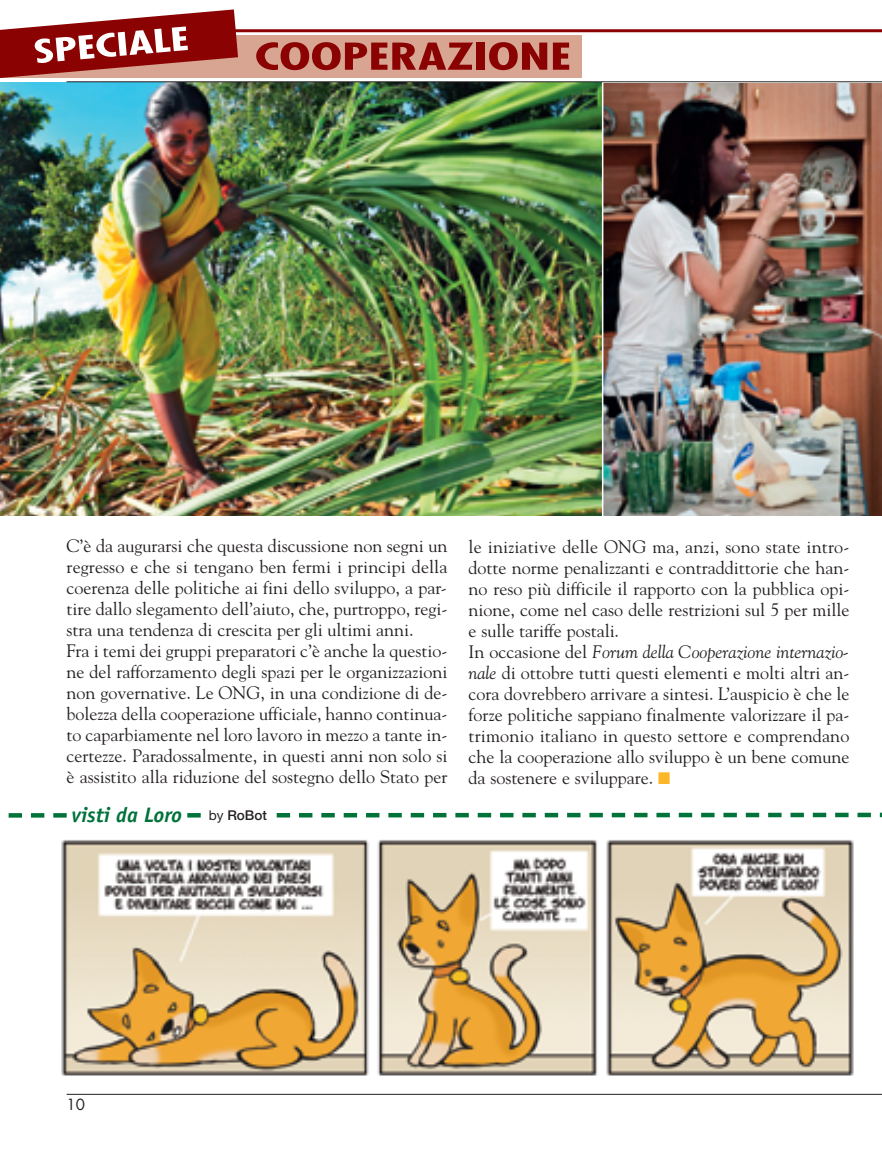
<style>
.page{position:relative;width:882px;height:1176px;background:#fff}
.page>*{position:absolute;margin:0;border:0;box-sizing:border-box;transform-origin:0 0}
.t1{font:700 condensed 36px "Futura";color:#8b0202;scale:1.5 1}
.t2{font:700 condensed 31.35px "Futura";color:#fff;scale:1.5 1}
.t3{font:italic 700 21px "Officina Sans";color:#00723a}
.t4{font:18px/21px "Goudy";color:#231f20}
.t5{font:15px "Futura";color:#231f20}
.t6{font:500 13.5px "Helvetica Neue";color:#231f20}
.s1{font-style:italic}
.s2{color:#fcb729}
.s3{font-weight:400}
</style>
<div class="page">
<img style="left:603px;top:83px;width:278px;height:432px">
<img style="left:0;top:82px;width:602px;height:433px">
<hr style="left:67px;top:1093px;width:814px;height:1px;background:#231f20">
<div style="left:0;top:35px;width:581px;height:42px;background:#d8a592"></div>
<hr style="left:67px;top:29px;width:814px;height:3px;background:#8b0202">
<svg style="left:0;top:9px;width:238px;height:69px"></svg>
<hr style="left:67px;top:81px;width:814px;height:1px;background:#231f20">
<img style="left:61px;top:840px;width:793px;height:236px">
<svg style="left:8px;top:812px;width:873px;height:5px"></svg>
<div style="left:72px;top:806px;width:112px;height:23px;background:#fff"></div>
<div style="left:204px;top:810px;width:67px;height:20px;background:#fff"></div>
<h2 class="t2" style="left:32px;top:38px;width:105px;rotate:-5deg">SPECIALE</h2>
<h1 class="t1" style="left:255px;top:41px;width:212px">COOPERAZIONE</h1>
<p class="t4" style="left:67px;top:535px;width:382px">C’è da augurarsi che questa discussione non segni un regresso e che si tengano ben fermi i principi della coerenza delle politiche ai fini dello sviluppo, a par&shy;tire dallo slegamento dell’aiuto, che, purtroppo, regi&shy;stra una tendenza di crescita per gli ultimi anni.<br>Fra i temi dei gruppi preparatori c’è anche la questio&shy;ne del rafforzamento degli spazi per le organizzazioni non governative. Le ONG, in una condizione di de&shy;bolezza della cooperazione ufficiale, hanno continua&shy;to caparbiamente nel loro lavoro in mezzo a tante in&shy;certezze. Paradossalmente, in questi anni non solo si è assistito alla riduzione del sostegno dello Stato per</p>
<p class="t4" style="left:468px;top:536px;width:382px">le iniziative delle ONG ma, anzi, sono state intro&shy;dotte norme penalizzanti e contraddittorie che han&shy;no reso più difficile il rapporto con la pubblica opi&shy;nione, come nel caso delle restrizioni sul 5 per mille e sulle tariffe postali.<br>In occasione del <span class="s1">Forum della Cooperazione internazio&shy;nale</span> di ottobre tutti questi elementi e molti altri an&shy;cora dovrebbero arrivare a sintesi. L’auspicio è che le forze politiche sappiano finalmente valorizzare il pa&shy;trimonio italiano in questo settore e comprendano che la cooperazione allo sviluppo è un bene comune da sostenere e sviluppare. <span class="s2">■</span></p>
<p class="t3" style="left:72px;top:806px;width:112px">visti da Loro</p>
<p class="t6" style="left:209px;top:810px;width:59px"><span class="s3">by</span> RoBot</p>
<p class="t5" style="left:67px;top:1098px;width:20px">10</p>
</div>
